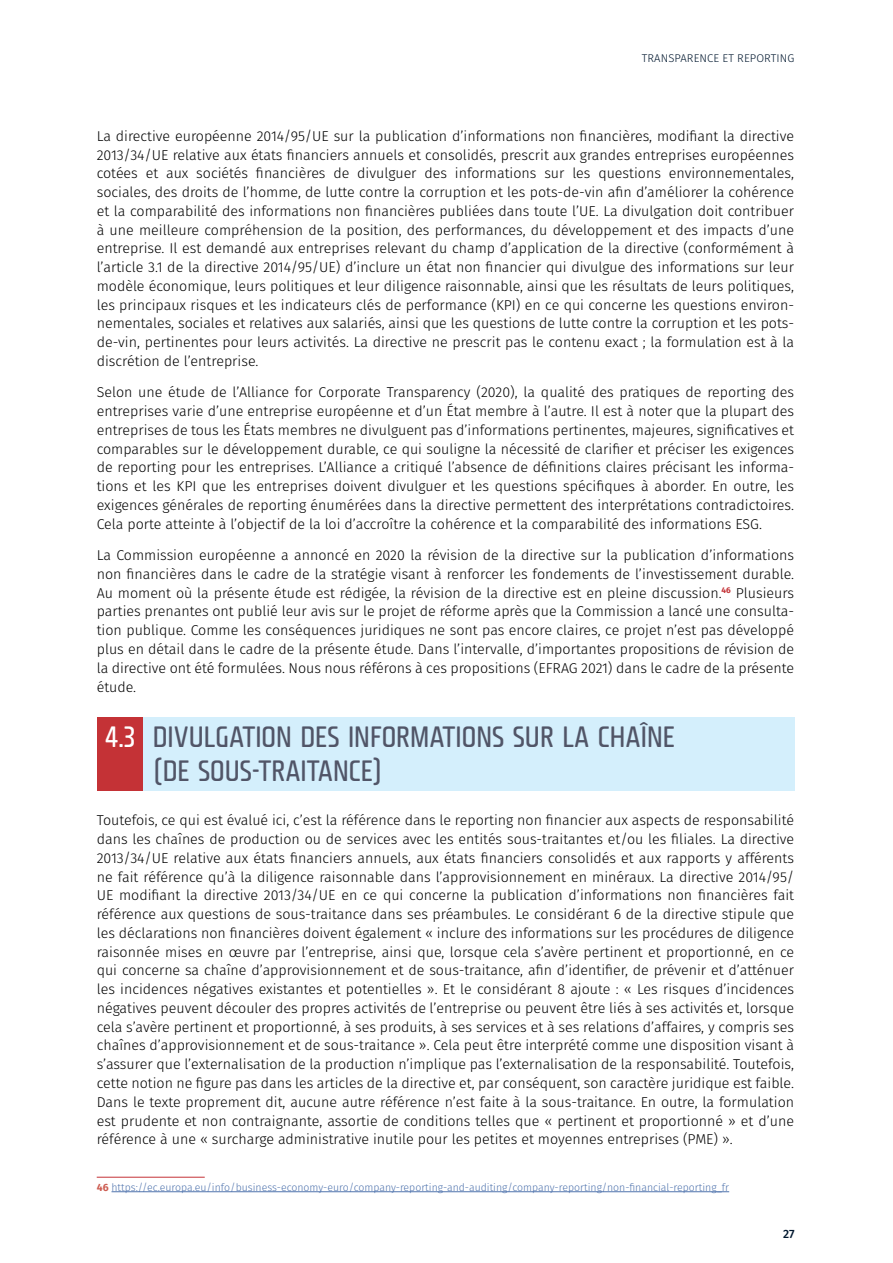
<style>
.page{position:relative;width:893px;height:1263px;background:#fff}
.page>*{position:absolute;margin:0;border:0;box-sizing:border-box;transform-origin:0 0}
.t1{font:28.5px/34.2px "Fishmonger CR";color:#515567}
.t2{font:300 14.25px/18.8px "Fira Sans";color:#000;text-align:justify}
.t3{font:500 12px "Fira Sans";color:#00172e}
.t4{font:300 11.25px "Fira Sans";letter-spacing:.01em;color:#00172e}
.t5{font:300 10.5px "Fira Sans";color:#4f73ad}
.s1{color:#fff}
.s2{font-weight:700;color:#cd5d52}
</style>
<div class="page">
<div style="left:98px;top:717px;width:697px;height:74px;background:#d4effc"></div>
<div style="left:98px;top:717px;width:45px;height:74px;background:#c43236"></div>
<hr style="left:97px;top:1177px;width:108px;height:1px;background:#c43236">
<hr style="left:112px;top:1191px;width:617px;height:1px;background:#4f73ad">
<p class="t4" style="left:642px;top:50px;width:154px">TRANSPARENCE ET REPORTING</p>
<p class="t2" style="left:97px;top:126px;width:699px">La directive européenne 2014/95/UE sur la publication d’informations non financières, modifiant la directive 2013/34/UE relative aux états financiers annuels et consolidés, prescrit aux grandes entreprises européennes cotées et aux sociétés financières de divulguer des informations sur les questions environnementales, sociales, des droits de l’homme, de lutte contre la corruption et les pots-de-vin afin d’améliorer la cohérence et la comparabilité des informations non financières publiées dans toute l’UE. La divulgation doit contribuer à une meilleure compréhension de la position, des performances, du développement et des impacts d’une entreprise. Il est demandé aux entreprises relevant du champ d’application de la directive (conformément à l’article 3.1 de la directive 2014/95/UE) d’inclure un état non financier qui divulgue des informations sur leur modèle économique, leurs politiques et leur diligence raisonnable, ainsi que les résultats de leurs politiques, les principaux risques et les indicateurs clés de performance (KPI) en ce qui concerne les questions environ&shy;nementales, sociales et relatives aux salariés, ainsi que les questions de lutte contre la corruption et les pots&shy;de-vin, pertinentes pour leurs activités. La directive ne prescrit pas le contenu exact ; la formulation est à la discrétion de l’entreprise.</p>
<p class="t2" style="left:97px;top:383px;width:699px">Selon une étude de l’Alliance for Corporate Transparency (2020), la qualité des pratiques de reporting des entreprises varie d’une entreprise européenne et d’un État membre à l’autre. Il est à noter que la plupart des entreprises de tous les États membres ne divulguent pas d’informations pertinentes, majeures, significatives et comparables sur le développement durable, ce qui souligne la nécessité de clarifier et préciser les exigences de reporting pour les entreprises. L’Alliance a critiqué l’absence de définitions claires précisant les informa&shy;tions et les KPI que les entreprises doivent divulguer et les questions spécifiques à aborder. En outre, les exigences générales de reporting énumérées dans la directive permettent des interprétations contradictoires.<br>Cela porte atteinte à l’objectif de la loi d’accroître la cohérence et la comparabilité des informations ESG.</p>
<p class="t2" style="left:97px;top:546px;width:699px">La Commission européenne a annoncé en 2020 la révision de la directive sur la publication d’informations non financières dans le cadre de la stratégie visant à renforcer les fondements de l’investissement durable.<br>Au moment où la présente étude est rédigée, la révision de la directive est en pleine discussion.<sup>46</sup> Plusieurs parties prenantes ont publié leur avis sur le projet de réforme après que la Commission a lancé une consulta&shy;tion publique. Comme les conséquences juridiques ne sont pas encore claires, ce projet n’est pas développé plus en détail dans le cadre de la présente étude. Dans l’intervalle, d’importantes propositions de révision de la directive ont été formulées. Nous nous référons à ces propositions (EFRAG 2021) dans le cadre de la présente étude.</p>
<h1 class="t1" style="left:154px;top:720px;width:522px;text-indent:-49px"><span class="s1">4.3</span> DIVULGATION DES INFORMATIONS SUR LA CHAÎNE (DE SOUS-TRAITANCE)</h1>
<p class="t2" style="left:97px;top:811px;width:699px">Toutefois, ce qui est évalué ici, c’est la référence dans le reporting non financier aux aspects de responsabilité dans les chaînes de production ou de services avec les entités sous-traitantes et/ou les filiales. La directive 2013/34/UE relative aux états financiers annuels, aux états financiers consolidés et aux rapports y afférents ne fait référence qu’à la diligence raisonnable dans l’approvisionnement en minéraux. La directive 2014/95/ UE modifiant la directive 2013/34/UE en ce qui concerne la publication d’informations non financières fait référence aux questions de sous-traitance dans ses préambules. Le considérant 6 de la directive stipule que les déclarations non financières doivent également « inclure des informations sur les procédures de diligence raisonnée mises en œuvre par l’entreprise, ainsi que, lorsque cela s’avère pertinent et proportionné, en ce qui concerne sa chaîne d’approvisionnement et de sous-traitance, afin d’identifier, de prévenir et d’atténuer les incidences négatives existantes et potentielles ». Et le considérant 8 ajoute : « Les risques d’incidences négatives peuvent découler des propres activités de l’entreprise ou peuvent être liés à ses activités et, lorsque cela s’avère pertinent et proportionné, à ses produits, à ses services et à ses relations d’affaires, y compris ses chaînes d’approvisionnement et de sous-traitance ». Cela peut être interprété comme une disposition visant à s’assurer que l’externalisation de la production n’implique pas l’externalisation de la responsabilité. Toutefois, cette notion ne figure pas dans les articles de la directive et, par conséquent, son caractère juridique est faible.<br>Dans le texte proprement dit, aucune autre référence n’est faite à la sous-traitance. En outre, la formulation est prudente et non contraignante, assortie de conditions telles que « pertinent et proportionné » et d’une référence à une « surcharge administrative inutile pour les petites et moyennes entreprises (PME) ».</p>
<p class="t5" style="left:97px;top:1179px;width:634px"><span class="s2">46</span> https://ec.europa.eu/info/business-economy-euro/company-reporting-and-auditing/company-reporting/non-financial-reporting_fr</p>
<p class="t3" style="left:783px;top:1224px;width:13px">27</p>
</div>
